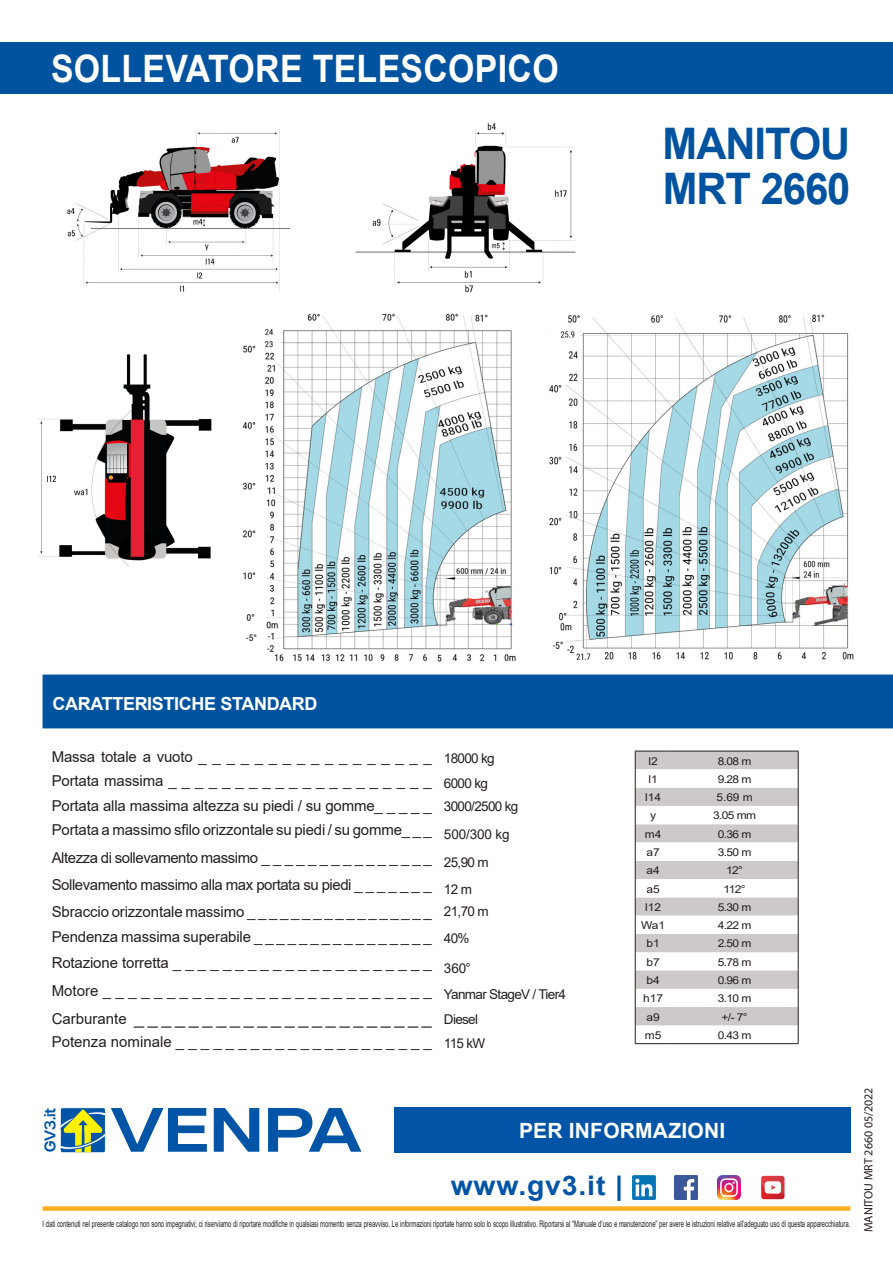
<style>
.page{position:relative;width:893px;height:1263px;background:#fff}
.page>*{position:absolute;margin:0;border:0;box-sizing:border-box;transform-origin:0 0}
.t1{font:62.4px "MADE Outer Sans";color:#0154a6}
.t2{font:700 43.5px "Arial";letter-spacing:-.025em;color:#0153a0;scale:.96 1}
.t3{font:700 37.8px "Arial";letter-spacing:.01em;color:#fff;scale:.9 1}
.t4{font:700 27px "Arial";letter-spacing:.03em;color:#0154a6;scale:1.05 1}
.t5{font:700 21px "Arial";letter-spacing:.01em;color:#fff}
.t6{font:18px "Arial";color:#231f20}
.t7{font:700 18px "Arial";letter-spacing:-.02em;color:#fff}
.t8{font:15.45px "MADE Outer Sans";color:#0154a6;scale:.85 1}
.t9{font:15px "Arial";letter-spacing:-.01em;color:#231f20}
.t10{font:15px "Arial";letter-spacing:-.03em;color:#231f20}
.t11{font:13.5px "Arial";letter-spacing:-.05em;color:#231f20}
.t12{font:12px "Myriad Pro";color:#231f20}
.t13{font:10.8px "Arial";letter-spacing:-.01em;color:#231f20;scale:1.11 1}
.t14{font:9px "Arial";letter-spacing:-.01em;color:#231f20;scale:.66 1}
.s1{font-size:15px}
</style>
<div class="page">
<div style="left:0;top:43px;width:893px;height:51px;background:#0153a0"></div>
<img style="left:67px;top:129px;width:224px;height:164px">
<img style="left:355px;top:123px;width:221px;height:170px">
<img style="left:38px;top:354px;width:174px;height:212px">
<img style="left:547px;top:314px;width:307px;height:346px">
<img style="left:242px;top:313px;width:274px;height:349px">
<div style="left:43px;top:1206px;width:807px;height:5px;background:#fbaf25"></div>
<div style="left:43px;top:674px;width:850px;height:54px;background:#0153a0"></div>
<svg style="left:635px;top:751px;width:164px;height:292px"></svg>
<hr style="left:635px;top:1043px;width:36px;height:1px;background:#231f20">
<hr style="left:671px;top:1043px;width:128px;height:1px;background:#231f20">
<div style="left:394px;top:1107px;width:456px;height:45px;background:#0154a6"></div>
<svg style="left:61px;top:1108px;width:44px;height:44px;background:#6d9870"></svg>
<img style="left:632px;top:1176px;width:24px;height:23px">
<img style="left:674px;top:1176px;width:23px;height:23px">
<img style="left:718px;top:1176px;width:23px;height:23px">
<svg style="left:761px;top:1176px;width:23px;height:23px"></svg>
<p class="t3" style="left:51px;top:42px;width:566px">SOLLEVATORE TELESCOPICO</p>
<p class="t2" style="left:663px;top:113px;width:197px">MANITOU</p>
<p class="t2" style="left:663px;top:158px;width:197px">MRT 2660</p>
<p class="t7" style="left:53px;top:691px;width:267px">CARATTERISTICHE STANDARD</p>
<p class="t9" style="left:52px;top:746px;width:382px">Massa totale a vuoto _ _ _ _ _ _ _ _ _ _ _ _ _ _ _ _ _</p>
<p class="t11" style="left:444px;top:749px;width:52px">18000 kg</p>
<p class="t9" style="left:52px;top:770px;width:382px">Portata massima _ _ _ _ _ _ _ _ _ _ _ _ _ _ _ _ _ _ _ _</p>
<p class="t11" style="left:444px;top:774px;width:45px">6000 kg</p>
<p class="t9" style="left:52px;top:795px;width:382px">Portata alla massima altezza su piedi / su gomme_ _ _ _ _</p>
<p class="t11" style="left:444px;top:797px;width:76px">3000/2500 kg</p>
<p class="t9" style="left:52px;top:820px;width:382px">Portata a massimo sfilo orizzontale su piedi / su gomme_ _ _</p>
<p class="t11" style="left:444px;top:825px;width:67px">500/300 kg</p>
<p class="t10" style="left:52px;top:847px;width:382px">Altezza di sollevamento massimo _ _ _ _ _ _ _ _ _ _ _ _ _ _ _</p>
<p class="t11" style="left:444px;top:853px;width:46px">25,90 m</p>
<p class="t10" style="left:52px;top:874px;width:382px">Sollevamento massimo alla max portata su piedi _ _ _ _ _ _ _</p>
<p class="t11" style="left:444px;top:880px;width:29px">12 m</p>
<p class="t9" style="left:52px;top:901px;width:382px">Sbraccio orizzontale massimo _ _ _ _ _ _ _ _ _ _ _ _ _ _ _ _ _</p>
<p class="t11" style="left:444px;top:902px;width:46px">21,70 m</p>
<p class="t9" style="left:52px;top:926px;width:382px">Pendenza massima superabile _ _ _ _ _ _ _ _ _ _ _ _ _ _ _ _</p>
<p class="t11" style="left:444px;top:929px;width:27px">40%</p>
<p class="t9" style="left:52px;top:953px;width:382px">Rotazione torretta _ _ _ _ _ _ _ _ _ _ _ _ _ _ _ _ _ _ _ _ _</p>
<p class="t11" style="left:444px;top:959px;width:28px">360°</p>
<p class="t9" style="left:52px;top:980px;width:382px">Motore _ _ _ _ _ _ _ _ _ _ _ _ _ _ _ _ _ _ _ _ _ _ _ _ _ _</p>
<p class="t11" style="left:444px;top:984px;width:124px">Yanmar StageV / Tier4</p>
<p class="t6" style="left:52px;top:1005px;width:382px"><span class="s1">Carburante</span> _ _ _ _ _ _ _ _ _ _ _ _ _ _ _ _ _ _ _ _ _ _</p>
<p class="t11" style="left:444px;top:1010px;width:36px">Diesel</p>
<p class="t9" style="left:52px;top:1031px;width:382px">Potenza nominale _ _ _ _ _ _ _ _ _ _ _ _ _ _ _ _ _ _ _ _ _</p>
<p class="t11" style="left:444px;top:1034px;width:43px">115 kW</p>
<p class="t13" style="left:648px;top:753px;width:10px">l2</p>
<p class="t13" style="left:718px;top:753px;width:32px">8.08 m</p>
<p class="t13" style="left:648px;top:772px;width:10px">l1</p>
<p class="t13" style="left:718px;top:772px;width:32px">9.28 m</p>
<p class="t13" style="left:645px;top:790px;width:16px">l14</p>
<p class="t13" style="left:717px;top:790px;width:34px">5.69 m</p>
<p class="t13" style="left:650px;top:808px;width:7px">y</p>
<p class="t13" style="left:713px;top:808px;width:40px">3.05 mm</p>
<p class="t13" style="left:645px;top:826px;width:16px">m4</p>
<p class="t13" style="left:718px;top:826px;width:32px">0.36 m</p>
<p class="t13" style="left:646px;top:845px;width:13px">a7</p>
<p class="t13" style="left:718px;top:845px;width:32px">3.50 m</p>
<p class="t13" style="left:646px;top:863px;width:13px">a4</p>
<p class="t13" style="left:726px;top:863px;width:17px">12°</p>
<p class="t13" style="left:646px;top:881px;width:13px">a5</p>
<p class="t13" style="left:723px;top:881px;width:21px">112°</p>
<p class="t13" style="left:645px;top:900px;width:16px">l12</p>
<p class="t13" style="left:718px;top:900px;width:32px">5.30 m</p>
<p class="t13" style="left:641px;top:918px;width:23px">Wa1</p>
<p class="t13" style="left:718px;top:918px;width:32px">4.22 m</p>
<p class="t13" style="left:646px;top:936px;width:14px">b1</p>
<p class="t13" style="left:718px;top:936px;width:32px">2.50 m</p>
<p class="t13" style="left:646px;top:954px;width:14px">b7</p>
<p class="t13" style="left:718px;top:954px;width:32px">5.78 m</p>
<p class="t13" style="left:646px;top:973px;width:14px">b4</p>
<p class="t13" style="left:718px;top:973px;width:32px">0.96 m</p>
<p class="t13" style="left:643px;top:991px;width:20px">h17</p>
<p class="t13" style="left:718px;top:991px;width:32px">3.10 m</p>
<p class="t13" style="left:646px;top:1009px;width:14px">a9</p>
<p class="t13" style="left:721px;top:1009px;width:25px">+/- 7°</p>
<p class="t13" style="left:645px;top:1027px;width:17px">m5</p>
<p class="t13" style="left:718px;top:1027px;width:32px">0.43 m</p>
<p class="t8" style="left:40px;top:1152px;width:54px;rotate:-90deg">GV3.it</p>
<p class="t1" style="left:111px;top:1089px;width:252px">VENPA</p>
<p class="t5" style="left:519px;top:1115px;width:208px">PER INFORMAZIONI</p>
<p class="t4" style="left:451px;top:1166px;width:166px">www.gv3.it |</p>
<p class="t14" style="left:43px;top:1218px;width:1225px">I dati contenuti nel presente catalogo non sono impegnativi; ci riserviamo di riportare modifiche in qualsiasi momento senza preavviso. Le informazioni riportate hanno solo lo scopo illustrativo. Riportarsi al “Manuale d’uso e manutenzione” per avere le istruzioni relative all’adeguato uso di questa apparecchiatura.</p>
<p class="t12" style="left:861px;top:1232px;width:146px;rotate:-90deg">MANITOU MRT 2660 05/2022</p>
</div>
